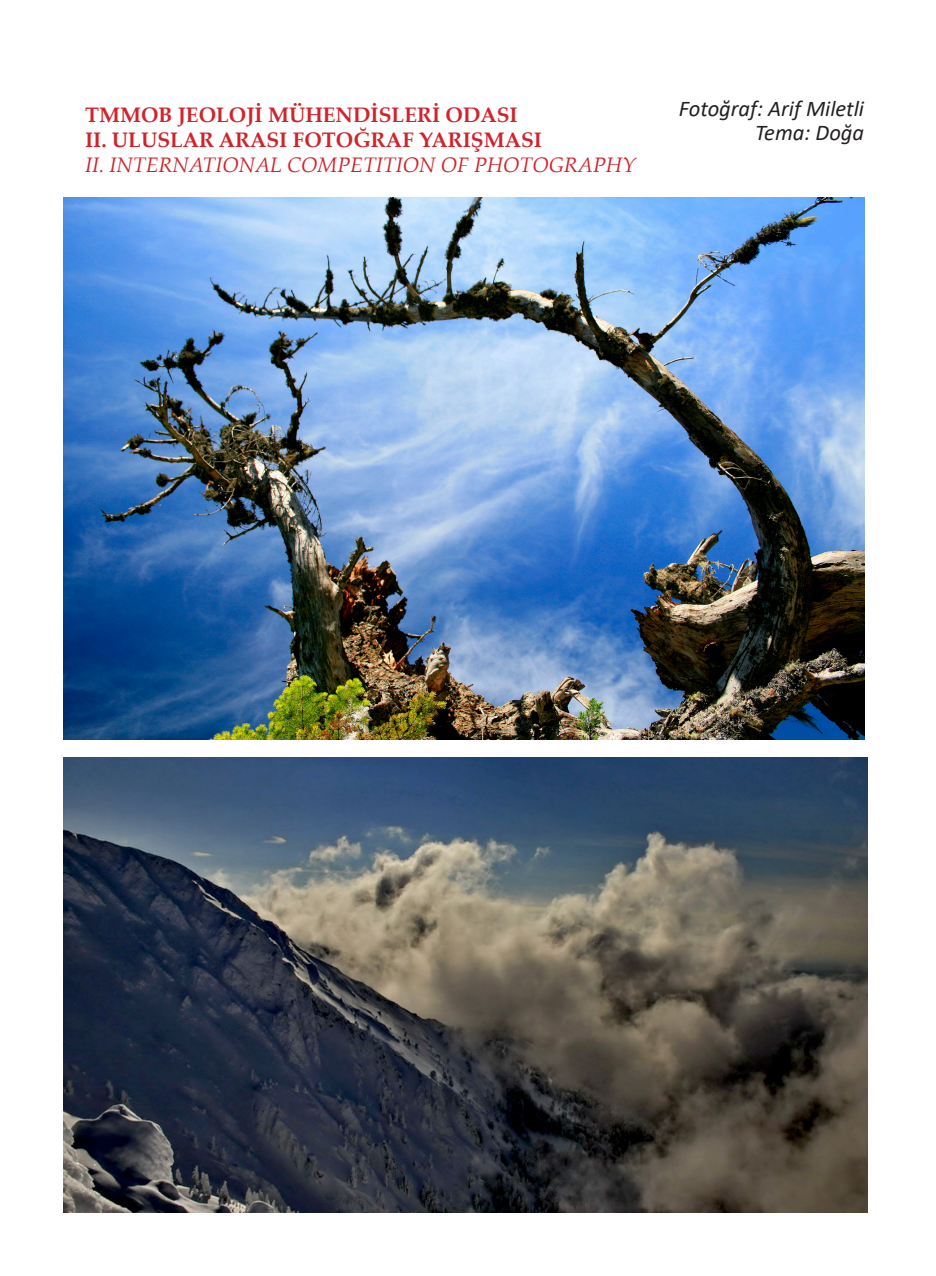
<style>
.page{position:relative;width:936px;height:1276px;background:#fff}
.page>*{position:absolute;margin:0;border:0;box-sizing:border-box;transform-origin:0 0}
.t1{font:italic 22.5px "Calibri";color:#231f20}
.t2{font:700 21px "Palatino Linotype";color:#d1232a}
.t3{font:italic 21px "Palatino Linotype";color:#d1232a}
</style>
<div class="page">
<img style="left:64px;top:197px;width:800px;height:542px">
<img style="left:64px;top:757px;width:803px;height:455px">
<p class="t2" style="left:85px;top:100px;width:434px">TMMOB JEOLOJİ MÜHENDİSLERİ ODASI</p>
<p class="t2" style="left:85px;top:125px;width:458px">II. ULUSLAR ARASI FOTOĞRAF YARIŞMASI</p>
<p class="t3" style="left:85px;top:150px;width:552px">II. INTERNATIONAL COMPETITION OF PHOTOGRAPHY</p>
<p class="t1" style="left:678px;top:93px;width:187px">Fotoğraf: Arif Miletli</p>
<p class="t1" style="left:755px;top:117px;width:110px">Tema: Doğa</p>
</div>
